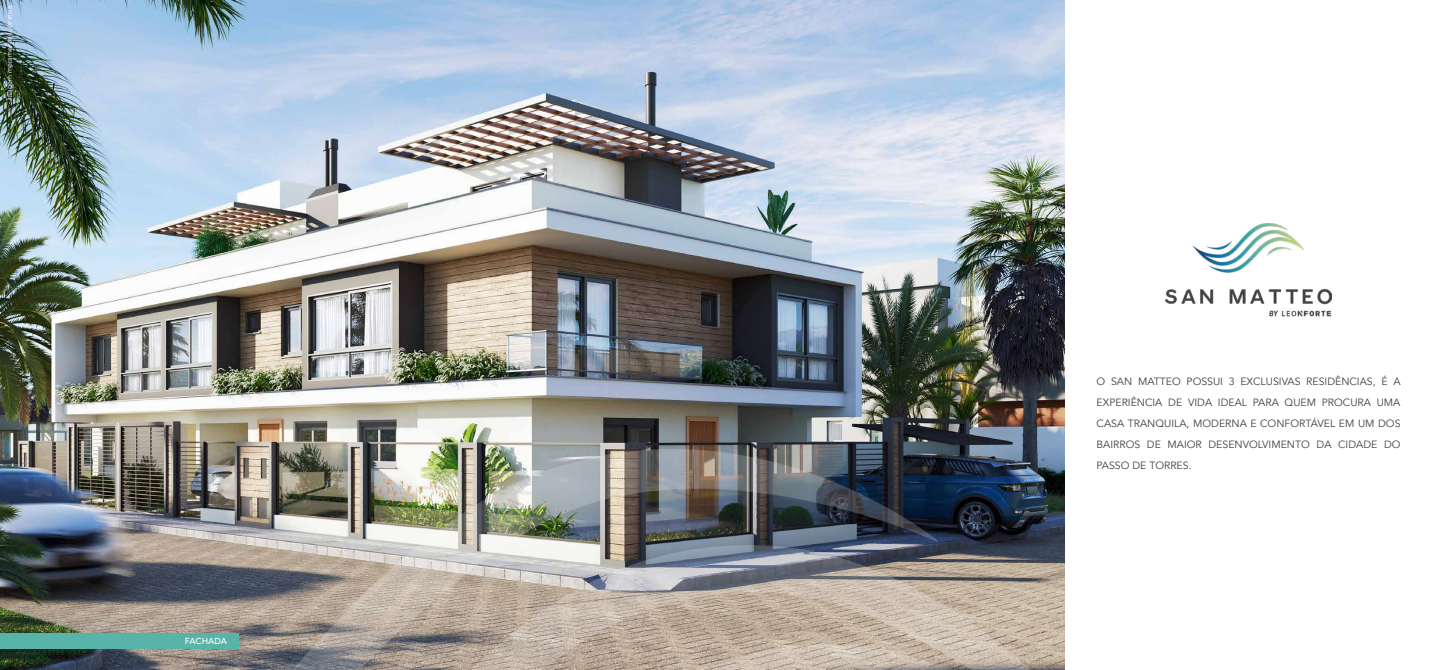
<style>
.page{position:relative;width:1439px;height:670px;background:#fff}
.page>*{position:absolute;margin:0;border:0;box-sizing:border-box;transform-origin:0 0}
.t1{font:10.5px/21px "Avenir";color:#424142;text-align:justify}
.t2{font:500 8.75px "Avenir";color:#fff}
.t3{font:7px "Avenir";color:#fff}
</style>
<div class="page">
<img style="left:0;top:0;width:1064px;height:449px">
<img style="left:1165px;top:224px;width:166px;height:93px">
<img style="left:0;top:449px;width:1065px;height:221px">
<div style="left:0;top:633px;width:238px;height:15px;background:#58b4a8"></div>
<p class="t3" style="left:5px;top:100px;width:98px;rotate:-90deg">Imagem meramente ilustrativa.</p>
<p class="t2" style="left:185px;top:633px;width:44px">FACHADA</p>
<p class="t1" style="left:1096px;top:371px;width:305px">O SAN MATTEO POSSUI 3 EXCLUSIVAS RESIDÊNCIAS, É A EXPERIÊNCIA DE VIDA IDEAL PARA QUEM PROCURA UMA CASA TRANQUILA, MODERNA E CONFORTÁVEL EM UM DOS BAIRROS DE MAIOR DESENVOLVIMENTO DA CIDADE DO PASSO DE TORRES.</p>
</div>
